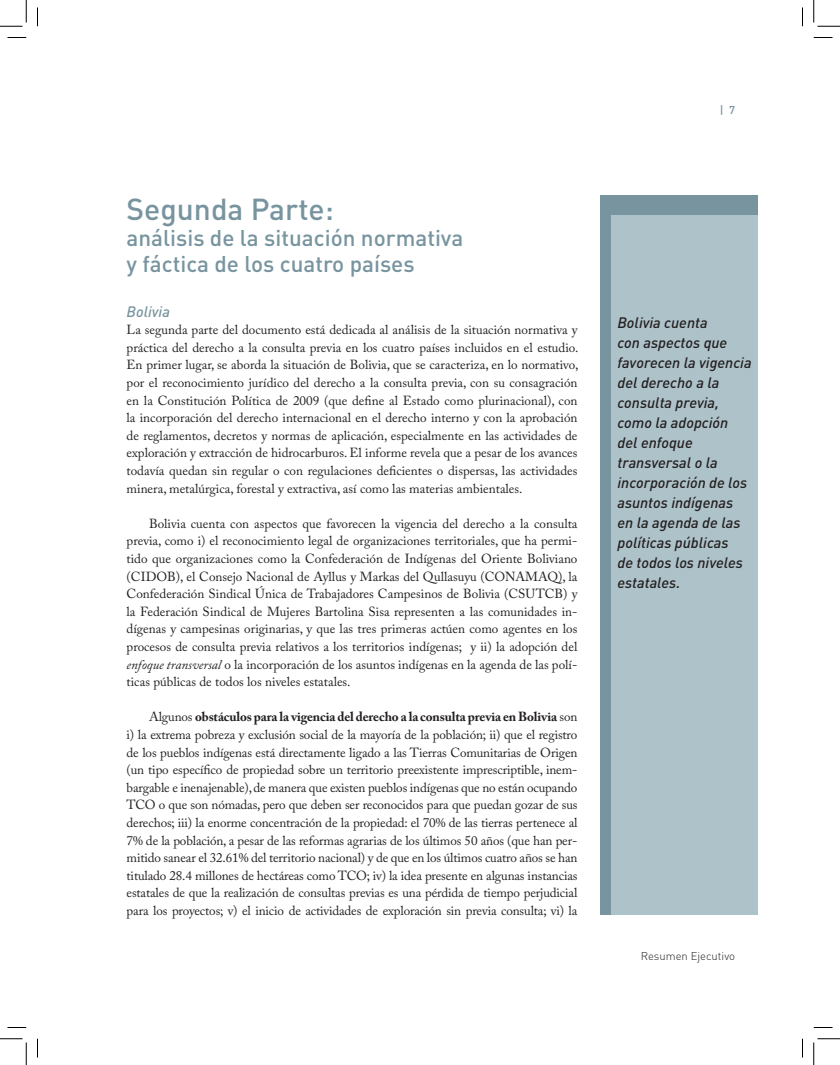
<style>
.page{position:relative;width:840px;height:1065px;background:#fff}
.page>*{position:absolute;margin:0;border:0;box-sizing:border-box;transform-origin:0 0}
.t1{font:500 30px "DIN";color:#77949f}
.t2{font:500 22.5px/26.4px "DIN";color:#77949f}
.t3{font:italic 500 15px/20px "DIN";color:#231f20}
.t4{font:italic 500 15px "DIN";color:#77949f}
.t5{font:13.12px/17.6px "Adobe Caslon Pro";color:#231f20;text-align:justify}
.t6{font:300 11.25px "DIN";color:#231f20}
.t7{font:500 11.25px "DIN";color:#77949f}
.s1{font-style:italic}
.s2{font-weight:700}
</style>
<div class="page">
<div style="left:600px;top:195px;width:158px;height:720px;background:#77949f"></div>
<div style="left:611px;top:216px;width:147px;height:699px;background:#aec2c9"></div>
<svg style="left:8px;top:37px;width:18px;height:1px"></svg>
<svg style="left:814px;top:37px;width:18px;height:1px"></svg>
<svg style="left:8px;top:1027px;width:18px;height:1px"></svg>
<svg style="left:814px;top:1027px;width:18px;height:1px"></svg>
<svg style="left:37px;top:8px;width:1px;height:18px"></svg>
<svg style="left:37px;top:1039px;width:1px;height:19px"></svg>
<svg style="left:802px;top:8px;width:1px;height:18px"></svg>
<svg style="left:802px;top:1039px;width:1px;height:19px"></svg>
<svg style="left:0;top:0;width:27px;height:27px"></svg>
<svg style="left:0;top:1039px;width:27px;height:26px"></svg>
<svg style="left:814px;top:0;width:26px;height:27px"></svg>
<svg style="left:814px;top:1039px;width:26px;height:26px"></svg>
<h1 class="t1" style="left:127px;top:190px;width:209px">Segunda Parte:</h1>
<h2 class="t2" style="left:127px;top:224px;width:338px">análisis de la situación normativa y fáctica de los cuatro países</h2>
<p class="t4" style="left:127px;top:302px;width:45px">Bolivia</p>
<p class="t5" style="left:127px;top:321px;width:453px">La segunda parte del documento está dedicada al análisis de la situación normativa y práctica del derecho a la consulta previa en los cuatro países incluidos en el estudio.<br>En primer lugar, se aborda la situación de Bolivia, que se caracteriza, en lo normativo, por el reconocimiento jurídico del derecho a la consulta previa, con su consagración en la Constitución Política de 2009 (que define al Estado como plurinacional), con la incorporación del derecho internacional en el derecho interno y con la aprobación de reglamentos, decretos y normas de aplicación, especialmente en las actividades de exploración y extracción de hidrocarburos. El informe revela que a pesar de los avances todavía quedan sin regular o con regulaciones deficientes o dispersas, las actividades minera, metalúrgica, forestal y extractiva, así como las materias ambientales.</p>
<p class="t5" style="left:127px;top:514px;width:452px;text-indent:22px">Bolivia cuenta con aspectos que favorecen la vigencia del derecho a la consulta previa, como i) el reconocimiento legal de organizaciones territoriales, que ha permi&shy;tido que organizaciones como la Confederación de Indígenas del Oriente Boliviano (CIDOB), el Consejo Nacional de Ayllus y Markas del Qullasuyu (CONAMAQ), la Confederación Sindical Única de Trabajadores Campesinos de Bolivia (CSUTCB) y la Federación Sindical de Mujeres Bartolina Sisa representen a las comunidades in&shy;dígenas y campesinas originarias, y que las tres primeras actúen como agentes en los procesos de consulta previa relativos a los territorios indígenas; y ii) la adopción del <span class="s1">enfoque transversal</span> o la incorporación de los asuntos indígenas en la agenda de las polí&shy;ticas públicas de todos los niveles estatales.</p>
<p class="t5" style="left:127px;top:708px;width:452px;text-indent:22px">Algunos <span class="s2">obstáculos para la vigencia del derecho a la consulta previa en Bolivia</span> son i) la extrema pobreza y exclusión social de la mayoría de la población; ii) que el registro de los pueblos indígenas está directamente ligado a las Tierras Comunitarias de Origen (un tipo específico de propiedad sobre un territorio preexistente imprescriptible, inem&shy;bargable e inenajenable), de manera que existen pueblos indígenas que no están ocupando TCO o que son nómadas, pero que deben ser reconocidos para que puedan gozar de sus derechos; iii) la enorme concentración de la propiedad: el 70% de las tierras pertenece al 7% de la población, a pesar de las reformas agrarias de los últimos 50 años (que han per&shy;mitido sanear el 32.61% del territorio nacional) y de que en los últimos cuatro años se han titulado 28.4 millones de hectáreas como TCO; iv) la idea presente en algunas instancias estatales de que la realización de consultas previas es una pérdida de tiempo perjudicial para los proyectos; v) el inicio de actividades de exploración sin previa consulta; vi) la</p>
<p class="t7" style="left:720px;top:103px;width:17px">| 7</p>
<p class="t3" style="left:618px;top:312px;width:136px">Bolivia cuenta<br>con aspectos que favorecen la vigencia del derecho a la consulta previa, como la adopción del enfoque transversal o la incorporación de los asuntos indígenas en la agenda de las políticas públicas<br>de todos los niveles estatales.</p>
<p class="t6" style="left:641px;top:949px;width:96px">Resumen Ejecutivo</p>
</div>
